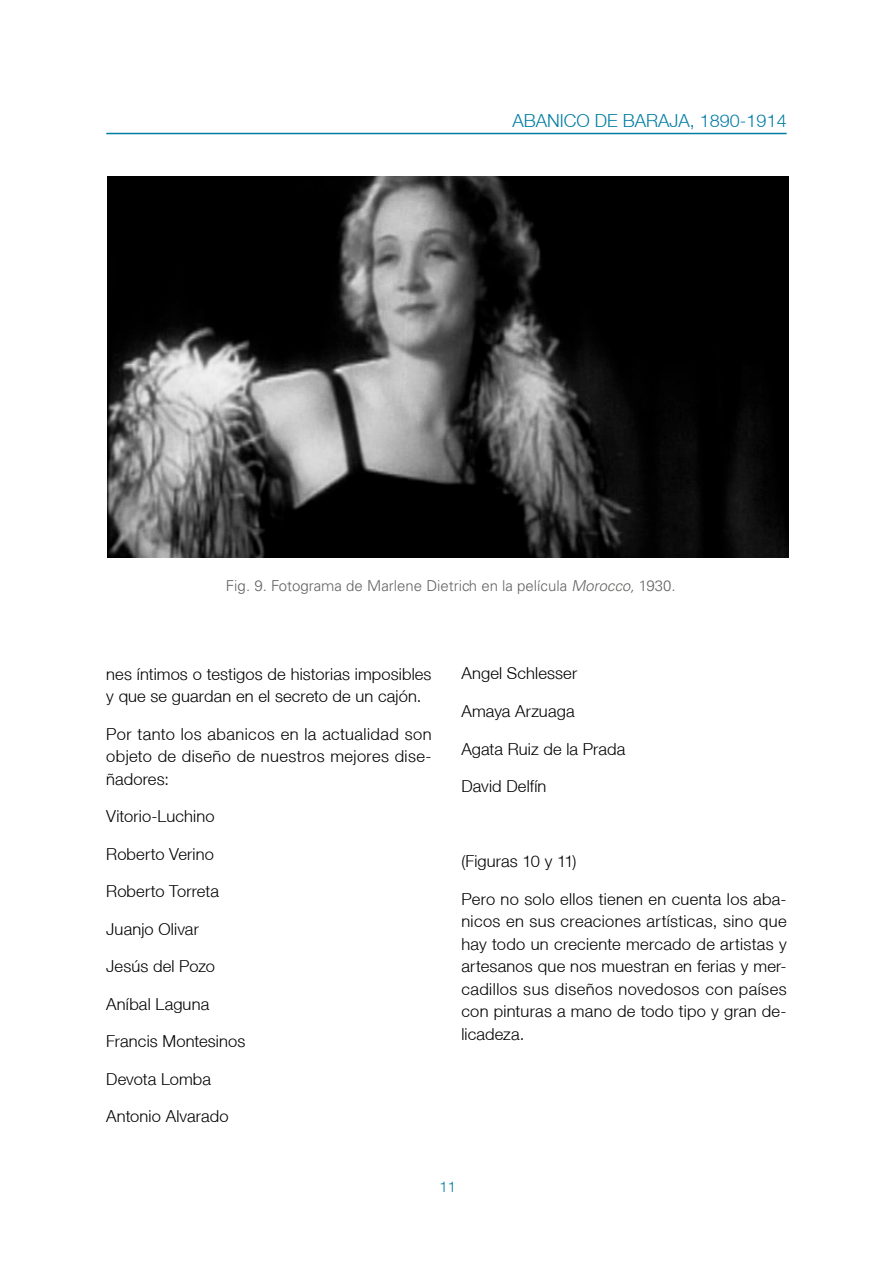
<style>
.page{position:relative;width:893px;height:1263px;background:#fff}
.page>*{position:absolute;margin:0;border:0;box-sizing:border-box;transform-origin:0 0}
.t1{font:300 18px "Helvetica Neue LT";color:#007da3}
.t2{font:300 16.5px/22.5px "Helvetica Neue LT";letter-spacing:.01em;color:#000;text-align:justify}
.t3{font:300 15px "Univers LT Std";color:#636362}
.t4{font:300 15px "Helvetica Neue LT";color:#007da3}
.s1{font-style:italic}
</style>
<div class="page">
<hr style="left:106px;top:133px;width:681px;height:1px;background:#007da3">
<img style="left:108px;top:176px;width:680px;height:382px">
<p class="t1" style="left:512px;top:109px;width:276px">ABANICO DE BARAJA, 1890-1914</p>
<p class="t3" style="left:226px;top:577px;width:452px">Fig. 9. Fotograma de Marlene Dietrich en la película <span class="s1">Morocco,</span> 1930.</p>
<p class="t2" style="left:106px;top:662px;width:327px">nes íntimos o testigos de historias imposibles y que se guardan en el secreto de un cajón.</p>
<p class="t2" style="left:106px;top:722px;width:327px">Por tanto los abanicos en la actualidad son objeto de diseño de nuestros mejores dise&shy;ñadores:</p>
<p class="t2" style="left:106px;top:805px;width:110px">Vitorio-Luchino</p>
<p class="t2" style="left:106px;top:842px;width:109px">Roberto Verino</p>
<p class="t2" style="left:106px;top:880px;width:114px">Roberto Torreta</p>
<p class="t2" style="left:106px;top:917px;width:94px">Juanjo Olivar</p>
<p class="t2" style="left:106px;top:955px;width:110px">Jesús del Pozo</p>
<p class="t2" style="left:106px;top:992px;width:104px">Aníbal Laguna</p>
<p class="t2" style="left:106px;top:1030px;width:141px">Francis Montesinos</p>
<p class="t2" style="left:106px;top:1067px;width:106px">Devota Lomba</p>
<p class="t2" style="left:106px;top:1105px;width:124px">Antonio Alvarado</p>
<p class="t2" style="left:461px;top:662px;width:117px">Angel Schlesser</p>
<p class="t2" style="left:461px;top:699px;width:115px">Amaya Arzuaga</p>
<p class="t2" style="left:461px;top:737px;width:165px">Agata Ruiz de la Prada</p>
<p class="t2" style="left:461px;top:774px;width:87px">David Delfín</p>
<p class="t2" style="left:461px;top:849px;width:117px">(Figuras 10 y 11)</p>
<p class="t2" style="left:461px;top:887px;width:327px">Pero no solo ellos tienen en cuenta los aba&shy;nicos en sus creaciones artísticas, sino que hay todo un creciente mercado de artistas y artesanos que nos muestran en ferias y mer&shy;cadillos sus diseños novedosos con países con pinturas a mano de todo tipo y gran de&shy;licadeza.</p>
<p class="t4" style="left:440px;top:1177px;width:18px">11</p>
</div>
